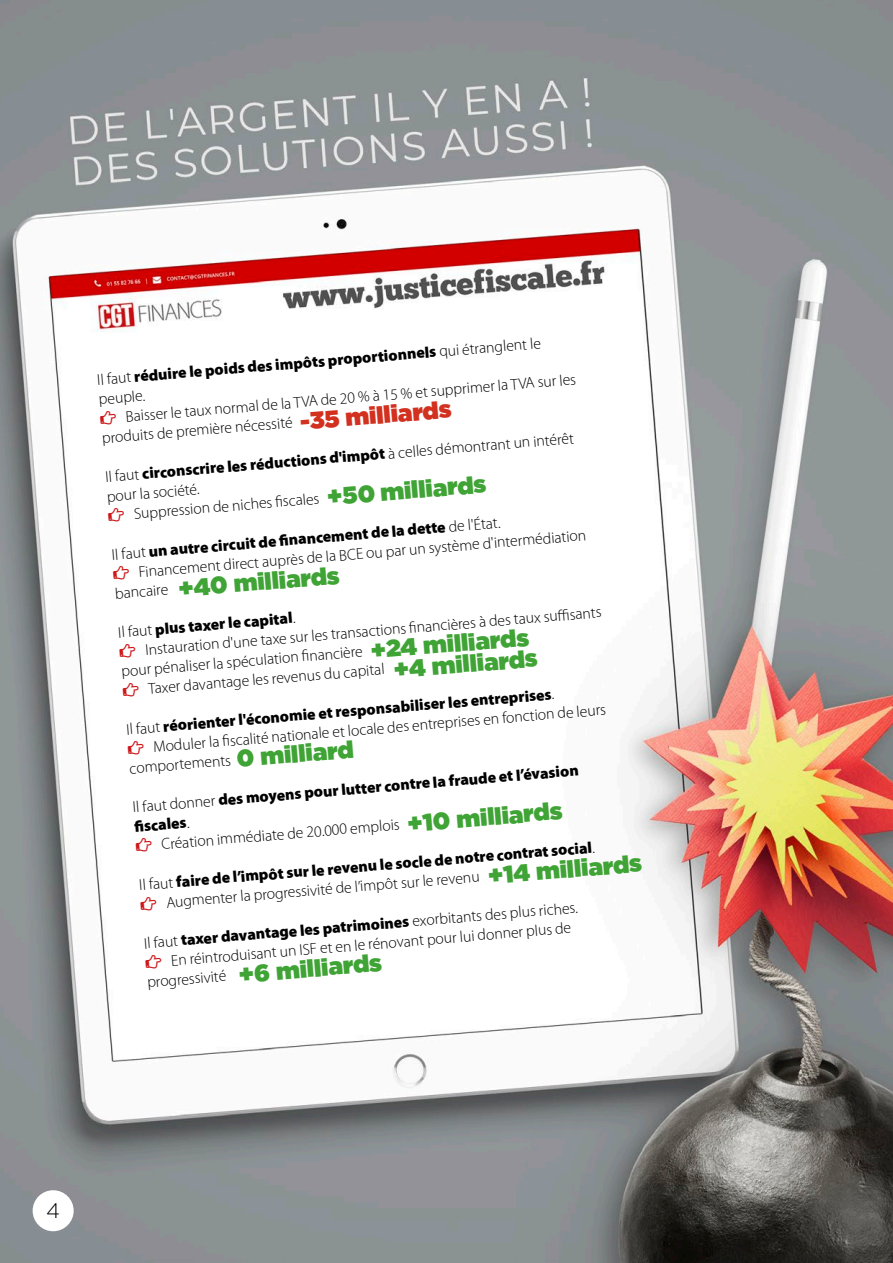
<style>
.page{position:relative;width:893px;height:1263px;background:#fff}
.page>*{position:absolute;margin:0;border:0;box-sizing:border-box;transform-origin:0 0}
.INTERTITRE_NV1{font:900 24px "Gotham";color:#3fa435}
.INTERTITRE_NV1-2{font:900 24px "Gotham";color:#d3311f}
.t1{font:300 21px "Gotham";color:#000}
.DEFAUT{font:300 15.75px/18.9px "Myriad Pro";color:#000}
.DEFAUT-2{font:900 15.75px/18.8px "Myriad Pro";color:#000}
.s1{font-weight:300}
.s2{color:#cd1719}
.s3{font-weight:900}
</style>
<div class="page">
<img style="left:0;top:0;width:893px;height:1263px">
<div style="left:33px;top:1190px;width:41px;height:41px;background:#fff;border-radius:50%"></div>
<p class="DEFAUT-2" style="left:96px;top:370px;width:447px;rotate:-5deg"><span class="s1">Il faut</span> réduire le poids des impôts proportionnels <span class="s1">qui étranglent le peuple.</span></p>
<p class="DEFAUT" style="left:100px;top:410px;width:479px;rotate:-5deg"><span class="s2">▪</span> Baisser le taux normal de la TVA de 20 % à 15 % et supprimer la TVA sur les produits de première nécessité</p>
<p class="INTERTITRE_NV1-2" style="left:299px;top:405px;width:153px;rotate:-5deg">-35 milliards</p>
<p class="DEFAUT" style="left:105px;top:469px;width:472px;line-height:18.1px;rotate:-5deg">Il faut <span class="s3">circonscrire les réductions d'impôt</span> à celles démontrant un intérêt pour la société.</p>
<p class="INTERTITRE_NV1" style="left:326px;top:480px;width:161px;rotate:-5deg">+50 milliards</p>
<p class="DEFAUT" style="left:108px;top:507px;width:213px;rotate:-5deg"><span class="s2">▪</span> Suppression de niches fi scales</p>
<p class="DEFAUT-2" style="left:111px;top:545px;width:391px;rotate:-5deg"><span class="s1">Il faut</span> un autre circuit de fi nancement de la dette <span class="s1">de l'État.</span></p>
<p class="DEFAUT" style="left:113px;top:566px;width:476px;rotate:-5deg"><span class="s2">▪</span> Financement direct auprès de la BCE ou par un système d'intermédiation bancaire</p>
<p class="DEFAUT-2" style="left:117px;top:623px;width:179px;rotate:-5deg"><span class="s1">Il faut</span> plus taxer le capital<span class="s1">.</span></p>
<p class="INTERTITRE_NV1" style="left:177px;top:572px;width:163px;rotate:-5deg">+40 milliards</p>
<p class="DEFAUT" style="left:119px;top:643px;width:485px;rotate:-5deg"><span class="s2">▪</span> Instauration d'une taxe sur les transactions fi nancières à des taux suffi sants pour pénaliser la spéculation fi nancière</p>
<p class="INTERTITRE_NV1" style="left:369px;top:633px;width:160px;rotate:-5deg">+24 milliards</p>
<p class="INTERTITRE_NV1" style="left:392px;top:653px;width:146px;rotate:-5deg">+4 milliards</p>
<p class="DEFAUT" style="left:122px;top:682px;width:264px;rotate:-5deg"><span class="s2">▪</span> Taxer davantage les revenus du capital</p>
<p class="DEFAUT-2" style="left:125px;top:720px;width:431px;rotate:-5deg"><span class="s1">Il faut</span> réorienter l'économie et responsabiliser les entreprises<span class="s1">.</span></p>
<p class="DEFAUT" style="left:127px;top:741px;width:481px;rotate:-5deg"><span class="s2">▪</span> Moduler la fi scalité nationale et locale des entreprises en fonction de leurs comportements</p>
<p class="INTERTITRE_NV1" style="left:235px;top:742px;width:119px;rotate:-5deg">0 milliard</p>
<p class="DEFAUT-2" style="left:132px;top:798px;width:449px;rotate:-5deg"><span class="s1">Il faut donner</span> des moyens pour lutter contre la fraude et l’évasion fi scales<span class="s1">.</span></p>
<p class="INTERTITRE_NV1" style="left:406px;top:807px;width:157px;rotate:-5deg">+10 milliards</p>
<p class="DEFAUT" style="left:135px;top:837px;width:266px;rotate:-5deg"><span class="s2">▪</span> Création immédiate de 20.000 emplois</p>
<p class="DEFAUT-2" style="left:138px;top:876px;width:459px;rotate:-5deg"><span class="s1">Il faut</span> faire de l’impôt sur le revenu le socle de notre contrat social<span class="s1">.</span></p>
<p class="INTERTITRE_NV1" style="left:487px;top:859px;width:156px;rotate:-5deg">+14 milliards</p>
<p class="DEFAUT" style="left:140px;top:896px;width:341px;rotate:-5deg"><span class="s2">▪</span> Augmenter la progressivité de l’impôt sur le revenu</p>
<p class="DEFAUT" style="left:143px;top:935px;width:437px;rotate:-5deg">Il faut <span class="s3">taxer davantage les patrimoines</span> exorbitants des plus riches.</p>
<p class="DEFAUT" style="left:145px;top:954px;width:428px;rotate:-5deg"><span class="s2">▪</span> En réintroduisant un ISF et en le rénovant pour lui donner plus de progressivité</p>
<p class="INTERTITRE_NV1" style="left:237px;top:957px;width:145px;rotate:-5deg">+6 milliards</p>
<h2 class="t1" style="left:46px;top:1197px;width:15px">4</h2>
</div>
